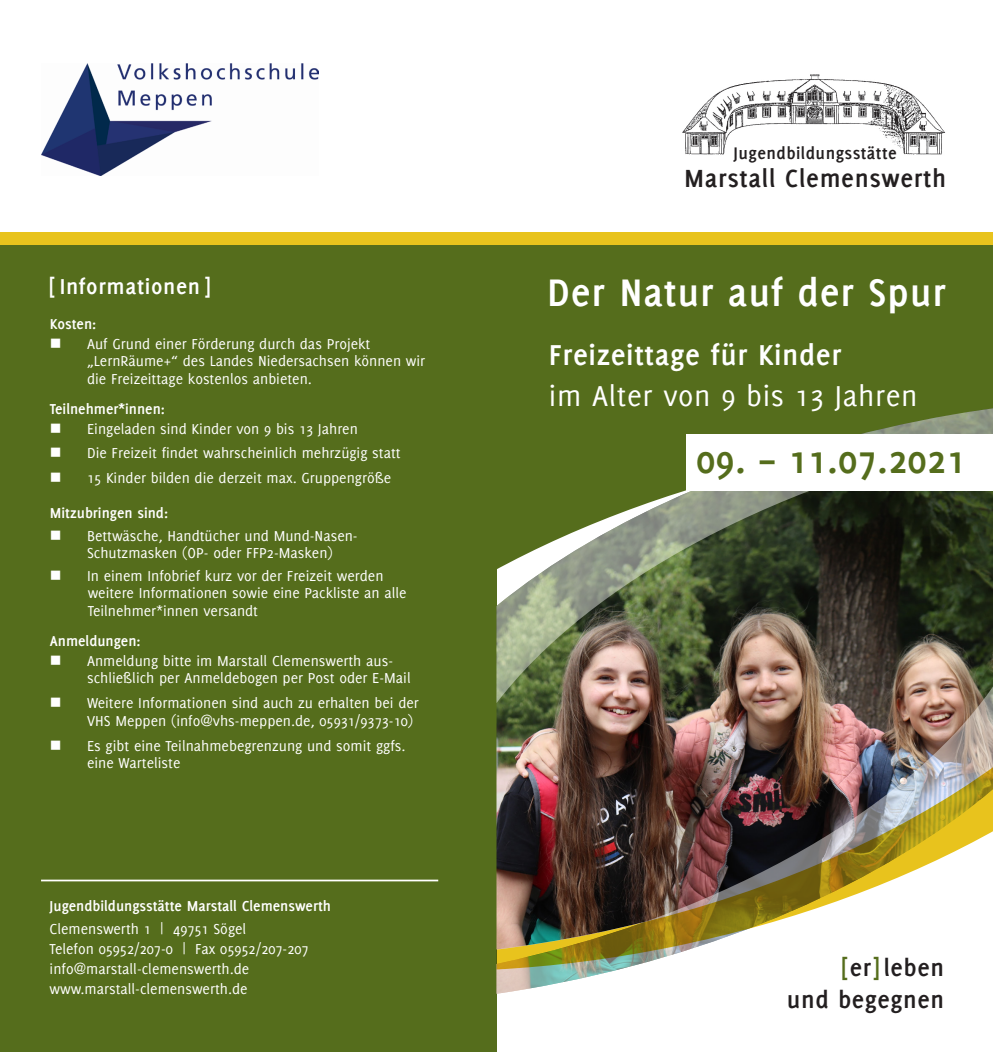
<style>
.page{position:relative;width:993px;height:1052px;background:#fff}
.page>*{position:absolute;margin:0;border:0;box-sizing:border-box;transform-origin:0 0}
.Headline{font:700 42px "Delicious";letter-spacing:.02em;color:#fff}
.t1{font:700 42px "Delicious";letter-spacing:.015em;color:#556d1c}
.Untertitel{font:31.5px "Delicious";letter-spacing:.02em;color:#fff}
.Headline-2{font:700 31.5px "Delicious";letter-spacing:.02em;color:#fff}
.t2{font:700 27.12px "Delicious";letter-spacing:.025em;color:#231f20}
.t3{font:700 26.25px/31.5px "Delicious";letter-spacing:.025em;color:#231f20;text-align:right}
.Zwischenüberschrift{font:700 23.62px "Delicious";letter-spacing:.025em;color:#fff}
.t4{font:700 18.38px "Delicious";letter-spacing:.025em;color:#231f20}
.Copytext__negativ{font:15.75px/17.5px "Delicious";color:#fff}
.Fließtext__Kategorie{font:700 15.75px "Delicious";color:#fff}
.s1{color:#556d1c}
</style>
<div class="page">
<div style="left:496px;top:245px;width:496px;height:161px;background:#556d1c"></div>
<img style="left:682px;top:74px;width:263px;height:81px">
<div style="left:0;top:239px;width:496px;height:813px;background:#556d1c"></div>
<hr style="left:41px;top:879px;width:397px;height:2px;background:#fff">
<div style="left:0;top:233px;width:992px;height:12px;background:#e8c31d"></div>
<img style="left:41px;top:64px;width:277px;height:112px">
<img style="left:496px;top:703px;width:496px;height:290px">
<img style="left:496px;top:406px;width:496px;height:297px">
<img style="left:496px;top:763px;width:496px;height:206px">
<svg style="left:496px;top:435px;width:496px;height:197px;background:#525d3c"></svg>
<div style="left:686px;top:434px;width:306px;height:57px;background:#fff"></div>
<p class="Zwischenüberschrift" style="left:50px;top:272px;width:162px">[ Informationen ]</p>
<p class="Fließtext__Kategorie" style="left:50px;top:314px;width:48px">Kosten:</p>
<p class="Copytext__negativ" style="left:87px;top:334px;width:339px;text-indent:-37px">■ Auf Grund einer Förderung durch das Projekt „LernRäume+“ des Landes Niedersachsen können wir die Freizeittage kostenlos anbieten.</p>
<p class="Fließtext__Kategorie" style="left:50px;top:399px;width:117px">Teilnehmer*innen:</p>
<p class="Copytext__negativ" style="left:50px;top:419px;width:309px">■ Eingeladen sind Kinder von 9 bis 13 Jahren</p>
<p class="Copytext__negativ" style="left:50px;top:444px;width:352px">■ Die Freizeit findet wahrscheinlich mehrzügig statt</p>
<p class="Copytext__negativ" style="left:50px;top:469px;width:343px">■ 15 Kinder bilden die derzeit max. Gruppengröße</p>
<p class="Fließtext__Kategorie" style="left:50px;top:504px;width:120px">Mitzubringen sind:</p>
<p class="Copytext__negativ" style="left:87px;top:527px;width:272px;text-indent:-37px">■ Bettwäsche, Handtücher und Mund-Nasen-<br>Schutzmasken (OP- oder FFP2-Masken)</p>
<p class="Copytext__negativ" style="left:88px;top:567px;width:320px;text-indent:-38px">■ In einem Infobrief kurz vor der Freizeit werden weitere Informationen sowie eine Packliste an alle<br>Teilnehmer*innen versandt</p>
<p class="Fließtext__Kategorie" style="left:50px;top:631px;width:92px">Anmeldungen:</p>
<p class="Copytext__negativ" style="left:87px;top:651px;width:325px;text-indent:-37px">■ Anmeldung bitte im Marstall Clemenswerth aus&shy;schließlich per Anmeldebogen per Post oder E-Mail</p>
<p class="Copytext__negativ" style="left:87px;top:694px;width:333px;text-indent:-37px">■ Weitere Informationen sind auch zu erhalten bei der<br>VHS Meppen (info@vhs-meppen.de, 05931/9373-10)</p>
<p class="Copytext__negativ" style="left:87px;top:736px;width:320px;text-indent:-37px">■ Es gibt eine Teilnahmebegrenzung und somit ggfs. eine Warteliste</p>
<p class="Fließtext__Kategorie" style="left:50px;top:897px;width:283px">Jugendbildungsstätte Marstall Clemenswerth</p>
<p class="Copytext__negativ" style="left:50px;top:918px;width:260px;line-height:20.1px">Clemenswerth 1 | 49751 Sögel<br>Telefon 05952/207-0 | Fax 05952/207-207 info@marstall-clemenswerth.de www.marstall-clemenswerth.de</p>
<p class="t4" style="left:733px;top:142px;width:165px">Jugendbildungsstätte</p>
<p class="t2" style="left:683px;top:162px;width:264px">Marstall Clemenswerth</p>
<p class="Headline" style="left:547px;top:268px;width:400px">Der Natur auf der Spur</p>
<p class="Headline-2" style="left:548px;top:337px;width:294px">Freizeittage für Kinder</p>
<p class="Untertitel" style="left:548px;top:378px;width:370px">im Alter von 9 bis 13 Jahren</p>
<p class="t1" style="left:696px;top:435px;width:270px">09. – 11.07.2021</p>
<p class="t3" style="left:786px;top:952px;width:159px"><span class="s1">[</span>er<span class="s1">]</span> leben<br>und begegnen</p>
</div>
